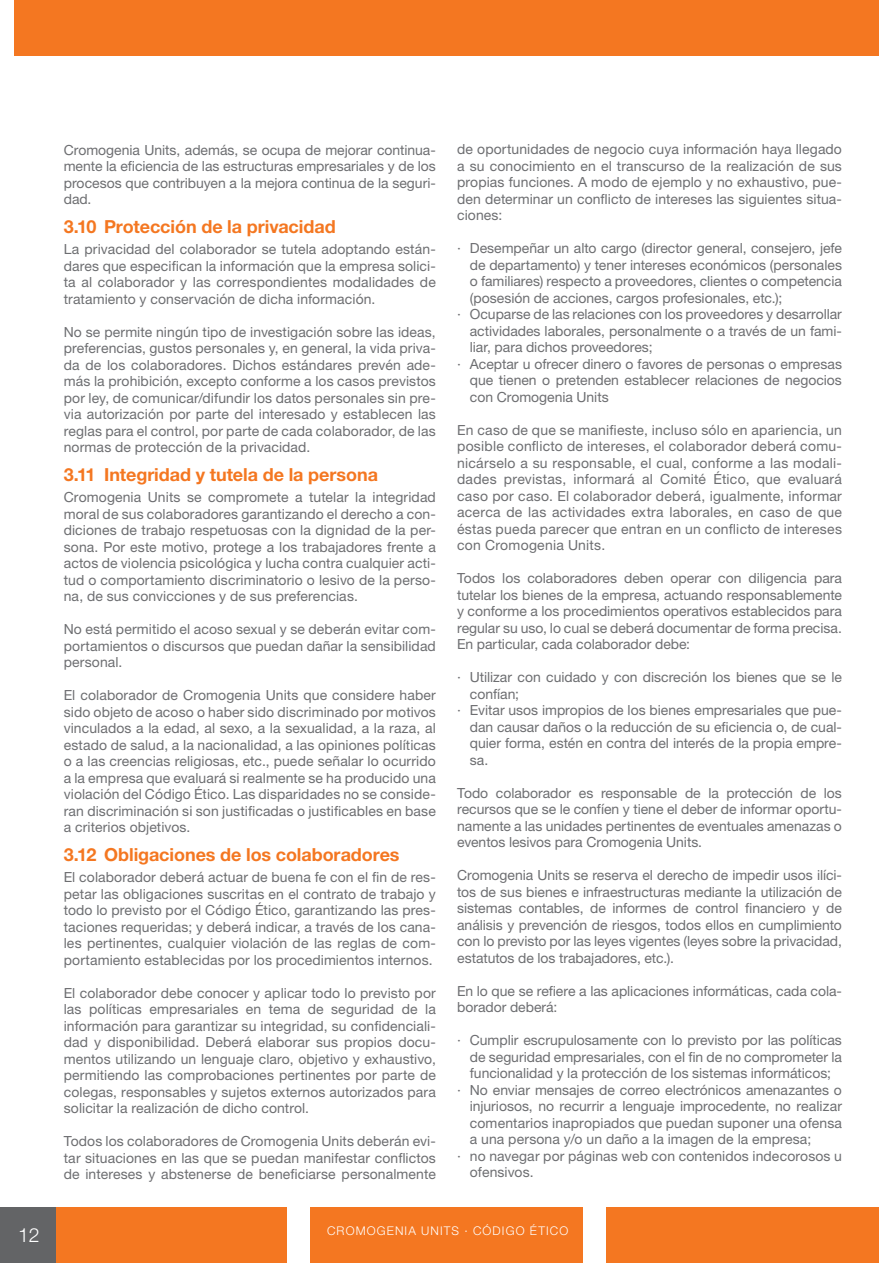
<style>
.page{position:relative;width:893px;height:1263px;background:#fff}
.page>*{position:absolute;margin:0;border:0;box-sizing:border-box;transform-origin:0 0}
.t1{font:300 19.5px "Helvetica Neue LT Std";color:#fff}
.t2{font:700 18px "Helvetica Neue LT Std";letter-spacing:-.005em;color:#f47721}
.t3{font:13.95px/16.5px "Helvetica Neue LT Std";color:#6d6e71;text-align:justify}
.t4{font:300 12px "Helvetica Neue LT Std";letter-spacing:.095em;color:#fff}
</style>
<div class="page">
<div style="left:14px;top:0;width:865px;height:55px;background:#f47721"></div>
<div style="left:606px;top:1208px;width:273px;height:55px;background:#f47721"></div>
<div style="left:14px;top:1208px;width:273px;height:55px;background:#f47721"></div>
<div style="left:310px;top:1208px;width:273px;height:55px;background:#f47721"></div>
<div style="left:0;top:1208px;width:55px;height:55px;background:#636466"></div>
<h1 class="t1" style="left:18px;top:1223px;width:23px">12</h1>
<p class="t3" style="left:64px;top:141px;width:374px">Cromogenia Units, además, se ocupa de mejorar continua&shy;mente la eficiencia de las estructuras empresariales y de los procesos que contribuyen a la mejora continua de la seguri&shy;dad.</p>
<p class="t2" style="left:64px;top:216px;width:273px">3.10 Protección de la privacidad</p>
<p class="t3" style="left:64px;top:241px;width:374px">La privacidad del colaborador se tutela adoptando están&shy;dares que especifican la información que la empresa solici&shy;ta al colaborador y las correspondientes modalidades de tratamiento y conservación de dicha información.</p>
<p class="t3" style="left:64px;top:323px;width:374px">No se permite ningún tipo de investigación sobre las ideas, preferencias, gustos personales y, en general, la vida priva&shy;da de los colaboradores. Dichos estándares prevén ade&shy;más la prohibición, excepto conforme a los casos previstos por ley, de comunicar/difundir los datos personales sin pre&shy;via autorización por parte del interesado y establecen las reglas para el control, por parte de cada colaborador, de las normas de protección de la privacidad.</p>
<p class="t2" style="left:64px;top:464px;width:316px">3.11 Integridad y tutela de la persona</p>
<p class="t3" style="left:64px;top:489px;width:374px">Cromogenia Units se compromete a tutelar la integridad moral de sus colaboradores garantizando el derecho a con&shy;diciones de trabajo respetuosas con la dignidad de la per&shy;sona. Por este motivo, protege a los trabajadores frente a actos de violencia psicológica y lucha contra cualquier acti&shy;tud o comportamiento discriminatorio o lesivo de la perso&shy;na, de sus convicciones y de sus preferencias.</p>
<p class="t3" style="left:64px;top:621px;width:374px">No está permitido el acoso sexual y se deberán evitar com&shy;portamientos o discursos que puedan dañar la sensibilidad personal.</p>
<p class="t3" style="left:64px;top:687px;width:374px">El colaborador de Cromogenia Units que considere haber sido objeto de acoso o haber sido discriminado por motivos vinculados a la edad, al sexo, a la sexualidad, a la raza, al estado de salud, a la nacionalidad, a las opiniones políticas o a las creencias religiosas, etc., puede señalar lo ocurrido a la empresa que evaluará si realmente se ha producido una violación del Código Ético. Las disparidades no se conside&shy;ran discriminación si son justificadas o justificables en base a criterios objetivos.</p>
<p class="t2" style="left:64px;top:844px;width:337px">3.12 Obligaciones de los colaboradores</p>
<p class="t3" style="left:64px;top:869px;width:374px">El colaborador deberá actuar de buena fe con el fin de res&shy;petar las obligaciones suscritas en el contrato de trabajo y todo lo previsto por el Código Ético, garantizando las pres&shy;taciones requeridas; y deberá indicar, a través de los cana&shy;les pertinentes, cualquier violación de las reglas de com&shy;portamiento establecidas por los procedimientos internos.</p>
<p class="t3" style="left:64px;top:984px;width:374px">El colaborador debe conocer y aplicar todo lo previsto por las políticas empresariales en tema de seguridad de la información para garantizar su integridad, su confidenciali&shy;dad y disponibilidad. Deberá elaborar sus propios docu&shy;mentos utilizando un lenguaje claro, objetivo y exhaustivo, permitiendo las comprobaciones pertinentes por parte de colegas, responsables y sujetos externos autorizados para solicitar la realización de dicho control.</p>
<p class="t3" style="left:64px;top:1133px;width:374px">Todos los colaboradores de Cromogenia Units deberán evi&shy;tar situaciones en las que se puedan manifestar conflictos de intereses y abstenerse de beneficiarse personalmente</p>
<p class="t3" style="left:457px;top:141px;width:386px">de oportunidades de negocio cuya información haya llegado a su conocimiento en el transcurso de la realización de sus propias funciones. A modo de ejemplo y no exhaustivo, pue&shy;den determinar un conflicto de intereses las siguientes situa&shy;ciones:</p>
<p class="t3" style="left:457px;top:240px;width:386px">∙ Desempeñar un alto cargo (director general, consejero, jefe</p>
<p class="t3" style="left:470px;top:256px;width:374px">de departamento) y tener intereses económicos (personales</p>
<p class="t3" style="left:470px;top:273px;width:374px">o familiares) respecto a proveedores, clientes o competencia</p>
<p class="t3" style="left:470px;top:289px;width:314px">(posesión de acciones, cargos profesionales, etc.);</p>
<p class="t3" style="left:457px;top:306px;width:386px">∙ Ocuparse de las relaciones con los proveedores y desarrollar</p>
<p class="t3" style="left:470px;top:322px;width:374px">actividades laborales, personalmente o a través de un fami-</p>
<p class="t3" style="left:470px;top:339px;width:184px">liar, para dichos proveedores;</p>
<p class="t3" style="left:457px;top:355px;width:386px">∙ Aceptar u ofrecer dinero o favores de personas o empresas</p>
<p class="t3" style="left:470px;top:372px;width:374px">que tienen o pretenden establecer relaciones de negocios</p>
<p class="t3" style="left:470px;top:388px;width:140px">con Cromogenia Units</p>
<p class="t3" style="left:457px;top:421px;width:386px">En caso de que se manifieste, incluso sólo en apariencia, un posible conflicto de intereses, el colaborador deberá comu&shy;nicárselo a su responsable, el cual, conforme a las modali&shy;dades previstas, informará al Comité Ético, que evaluará caso por caso. El colaborador deberá, igualmente, informar acerca de las actividades extra laborales, en caso de que éstas pueda parecer que entran en un conflicto de intereses con Cromogenia Units.</p>
<p class="t3" style="left:457px;top:570px;width:386px">Todos los colaboradores deben operar con diligencia para tutelar los bienes de la empresa, actuando responsablemente y conforme a los procedimientos operativos establecidos para regular su uso, lo cual se deberá documentar de forma precisa.<br>En particular, cada colaborador debe:</p>
<p class="t3" style="left:457px;top:669px;width:386px">∙ Utilizar con cuidado y con discreción los bienes que se le</p>
<p class="t3" style="left:470px;top:685px;width:51px">confían;</p>
<p class="t3" style="left:457px;top:702px;width:386px">∙ Evitar usos impropios de los bienes empresariales que pue-</p>
<p class="t3" style="left:470px;top:718px;width:374px">dan causar daños o la reducción de su eficiencia o, de cual-</p>
<p class="t3" style="left:470px;top:735px;width:374px">quier forma, estén en contra del interés de la propia empre-</p>
<p class="t3" style="left:470px;top:751px;width:20px">sa.</p>
<p class="t3" style="left:457px;top:784px;width:386px">Todo colaborador es responsable de la protección de los recursos que se le confíen y tiene el deber de informar oportu&shy;namente a las unidades pertinentes de eventuales amenazas o eventos lesivos para Cromogenia Units.</p>
<p class="t3" style="left:457px;top:867px;width:386px">Cromogenia Units se reserva el derecho de impedir usos ilíci&shy;tos de sus bienes e infraestructuras mediante la utilización de sistemas contables, de informes de control financiero y de análisis y prevención de riesgos, todos ellos en cumplimiento con lo previsto por las leyes vigentes (leyes sobre la privacidad, estatutos de los trabajadores, etc.).</p>
<p class="t3" style="left:457px;top:982px;width:386px">En lo que se refiere a las aplicaciones informáticas, cada cola&shy;borador deberá:</p>
<p class="t3" style="left:457px;top:1032px;width:386px">∙ Cumplir escrupulosamente con lo previsto por las políticas</p>
<p class="t3" style="left:470px;top:1048px;width:373px">de seguridad empresariales, con el fin de no comprometer la</p>
<p class="t3" style="left:470px;top:1065px;width:363px">funcionalidad y la protección de los sistemas informáticos;</p>
<p class="t3" style="left:457px;top:1081px;width:386px">∙ No enviar mensajes de correo electrónicos amenazantes o</p>
<p class="t3" style="left:470px;top:1098px;width:374px">injuriosos, no recurrir a lenguaje improcedente, no realizar</p>
<p class="t3" style="left:470px;top:1114px;width:374px">comentarios inapropiados que puedan suponer una ofensa</p>
<p class="t3" style="left:470px;top:1131px;width:343px">a una persona y/o un daño a la imagen de la empresa;</p>
<p class="t3" style="left:457px;top:1147px;width:386px">∙ no navegar por páginas web con contenidos indecorosos u</p>
<p class="t3" style="left:470px;top:1164px;width:65px">ofensivos.</p>
<p class="t4" style="left:327px;top:1224px;width:243px">CROMOGENIA UNITS · CÓDIGO ÉTICO</p>
</div>
